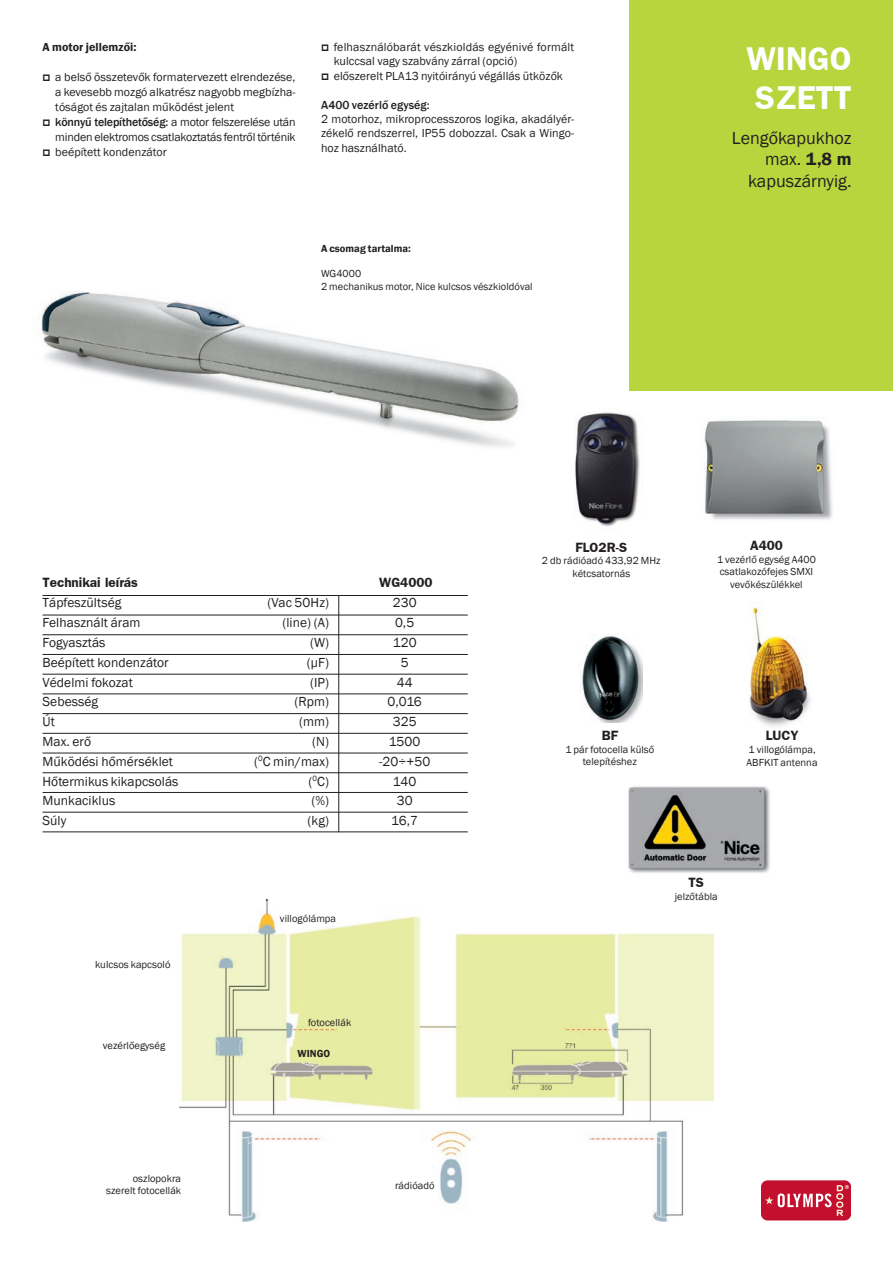
<style>
.page{position:relative;width:893px;height:1263px;background:#fff}
.page>*{position:absolute;margin:0;border:0;box-sizing:border-box;transform-origin:0 0}
.t1{font:700 33px/39.6px "Frankfurt Gothic";color:#fff}
.t2{font:18px/21.6px "Franklin Gothic";color:#231f20;text-align:right}
.t3{font:13.5px/19.8px "Franklin Gothic";letter-spacing:.005em;color:#231f20}
.t4{font:700 13.5px "Frankfurt Gothic";color:#231f20}
.t5{font:12px/15px "Franklin Gothic";letter-spacing:.005em;color:#231f20}
.t6{font:500 12px "Franklin Gothic";letter-spacing:.005em;color:#231f20}
.t7{font:600 12px "Franklin Gothic";letter-spacing:.005em;color:#231f20}
.t8{font:10.5px/12.6px "Franklin Gothic";letter-spacing:.005em;color:#231f20;text-align:center}
.t9{font:600 10.5px "Franklin Gothic";letter-spacing:.005em;color:#231f20}
.s1{font-weight:500}
.s2{font-weight:600}
</style>
<div class="page">
<div style="left:762px;top:1180px;width:88px;height:40px;background:#c3102f;border-radius:7px"></div>
<svg style="left:765px;top:1185px;width:84px;height:31px"></svg>
<hr style="left:43px;top:595px;width:425px;height:1px;background:#231f20">
<hr style="left:43px;top:615px;width:425px;height:1px;background:#231f20">
<hr style="left:43px;top:634px;width:425px;height:1px;background:#231f20">
<hr style="left:43px;top:654px;width:425px;height:1px;background:#231f20">
<hr style="left:43px;top:674px;width:425px;height:1px;background:#231f20">
<hr style="left:43px;top:693px;width:425px;height:1px;background:#231f20">
<hr style="left:43px;top:713px;width:425px;height:1px;background:#231f20">
<hr style="left:43px;top:733px;width:425px;height:1px;background:#231f20">
<hr style="left:43px;top:753px;width:425px;height:1px;background:#231f20">
<hr style="left:43px;top:772px;width:425px;height:1px;background:#231f20">
<hr style="left:43px;top:792px;width:425px;height:1px;background:#231f20">
<hr style="left:43px;top:812px;width:425px;height:1px;background:#231f20">
<hr style="left:43px;top:831px;width:425px;height:1px;background:#231f20">
<hr style="left:338px;top:596px;width:1px;height:236px;background:#231f20">
<div style="left:629px;top:0;width:264px;height:391px;background:#b8d53d"></div>
<img style="left:179px;top:900px;width:535px;height:322px">
<img style="left:41px;top:291px;width:478px;height:156px">
<img style="left:582px;top:635px;width:60px;height:88px">
<img style="left:628px;top:786px;width:142px;height:87px">
<img style="left:749px;top:607px;width:62px;height:120px">
<img style="left:575px;top:412px;width:65px;height:115px">
<img style="left:704px;top:420px;width:129px;height:100px">
<p class="t7" style="left:43px;top:40px;width:96px">A motor jellemzői:</p>
<p class="t5" style="left:55px;top:70px;width:242px">a belső összetevők formatervezett elrendezése, a kevesebb mozgó alkatrész nagyobb megbízha&shy;tóságot és zajtalan működést jelent<br><span class="s1">könnyű telepíthetőség:</span> a motor felszerelése után minden elektromos csatlakoztatás fentről történik beépített kondenzátor</p>
<p class="t5" style="left:334px;top:40px;width:242px;line-height:14.4px">felhasználóbarát vészkioldás egyénivé formált kulccsal vagy szabvány zárral (opció)<br>előszerelt PLA13 nyitóirányú végállás ütközők</p>
<p class="t6" style="left:321px;top:97px;width:110px">A400 vezérlő egység:</p>
<p class="t5" style="left:321px;top:112px;width:255px;line-height:14.4px;text-align:justify">2 motorhoz, mikroprocesszoros logika, akadályér&shy;zékelő rendszerrel, IP55 dobozzal. Csak a Wingo&shy;hoz használható.</p>
<p class="t9" style="left:321px;top:242px;width:91px">A csomag tartalma:</p>
<p class="t8" style="left:321px;top:267px;width:213px;text-align:left">WG4000<br>2 mechanikus motor, Nice kulcsos vészkioldóval</p>
<h1 class="t1" style="left:746px;top:38px;width:106px">WINGO<br>SZETT</h1>
<h2 class="t2" style="left:732px;top:127px;width:121px">Lengőkapukhoz max. <span class="s2">1,8 m </span>kapuszárnyig.</h2>
<p class="t4" style="left:43px;top:575px;width:97px">Technikai leírás</p>
<p class="t3" style="left:43px;top:593px;width:138px">Tápfeszültség<br>Felhasznált áram<br>Fogyasztás<br>Beépített kondenzátor<br>Védelmi fokozat<br>Sebesség<br>Út<br>Max. erő<br>Működési hőmérséklet<br>Hőtermikus kikapcsolás<br>Munkaciklus<br>Súly</p>
<p class="t8" style="left:95px;top:958px;width:77px">kulcsos kapcsoló</p>
<p class="t8" style="left:103px;top:1040px;width:64px">vezérlőegység</p>
<p class="t8" style="left:106px;top:1172px;width:77px;text-align:right">oszlopokra szerelt fotocellák</p>
<p class="t4" style="left:379px;top:575px;width:55px">WG4000</p>
<p class="t3" style="left:254px;top:593px;width:76px;text-align:right">(Vac 50Hz) (line) (A)<br>(W)<br>(µF)<br>(IP)<br>(Rpm)<br>(mm)<br>(N)<br>(<sup>0</sup>C min/max) (<sup>0</sup>C)<br>(%)<br>(kg)</p>
<p class="t3" style="left:379px;top:593px;width:53px;text-align:center">230<br>0,5<br>120<br>5<br>44<br>0,016<br>325<br>1500 -20÷+50<br>140<br>30<br>16,7</p>
<p class="t8" style="left:280px;top:912px;width:58px">villogólámpa</p>
<p class="t8" style="left:308px;top:1017px;width:45px">fotocellák</p>
<p class="t9" style="left:298px;top:1047px;width:34px">WINGO</p>
<p class="t8" style="left:395px;top:1179px;width:41px">rádióadó</p>
<p class="t4" style="left:575px;top:539px;width:53px">FLO2R-S</p>
<p class="t8" style="left:542px;top:555px;width:120px">2 db rádióadó 433,92 MHz kétcsatornás</p>
<p class="t4" style="left:750px;top:538px;width:34px">A400</p>
<p class="t8" style="left:717px;top:553px;width:100px">1 vezérlő egység A400 csatlakozófejes SMXI vevőkészülékkel</p>
<p class="t4" style="left:602px;top:728px;width:18px">BF</p>
<p class="t8" style="left:565px;top:743px;width:90px">1 pár fotocella külső telepítéshez</p>
<p class="t4" style="left:766px;top:728px;width:34px">LUCY</p>
<p class="t8" style="left:747px;top:743px;width:72px;text-align:left">1 villogólámpa,<br>ABFKIT antenna</p>
<p class="t4" style="left:688px;top:875px;width:17px">TS</p>
<p class="t8" style="left:675px;top:890px;width:45px">jelzőtábla</p>
</div>
